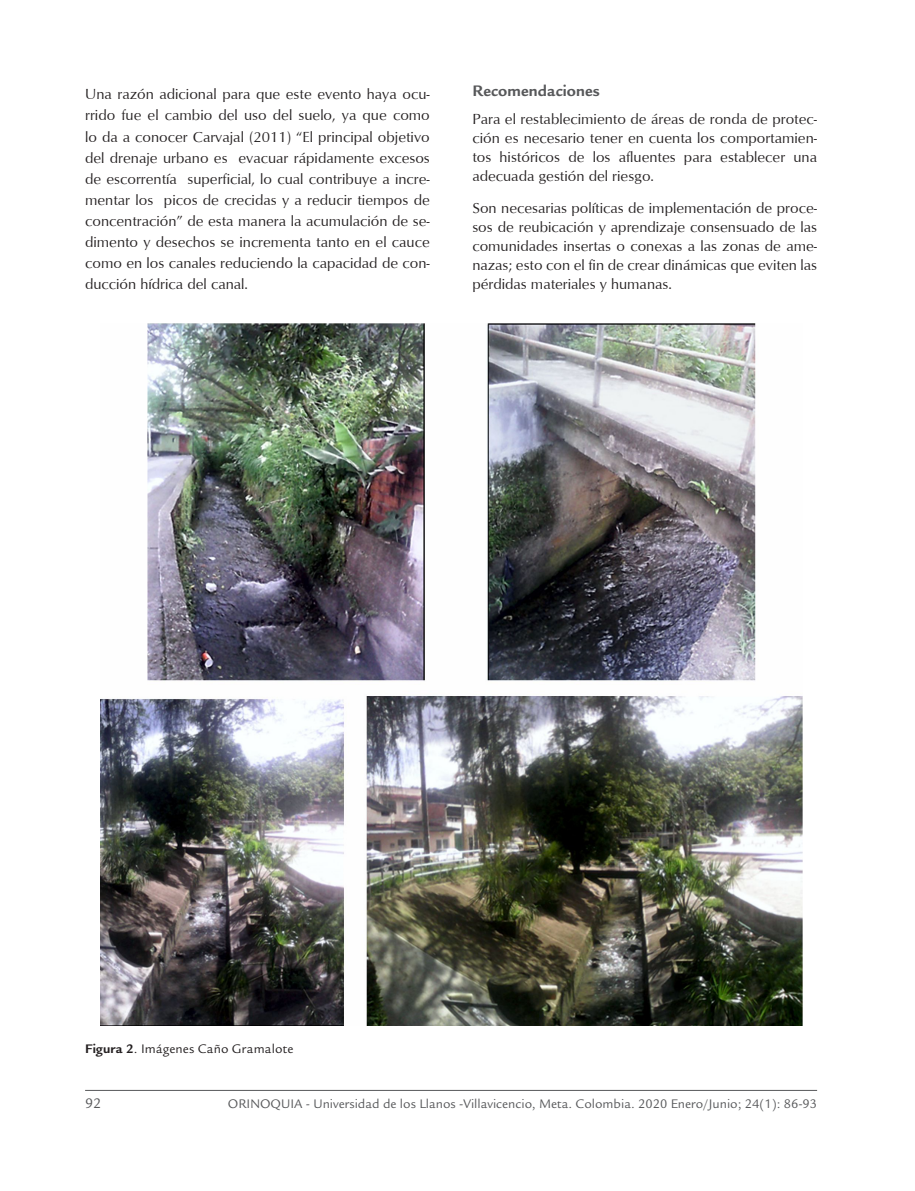
<style>
.page{position:relative;width:915px;height:1191px;background:#fff}
.page>*{position:absolute;margin:0;border:0;box-sizing:border-box;transform-origin:0 0}
.TIT_1{font:700 16.5px "Legacy Sans Std";letter-spacing:.005em;color:#57585a}
.BODY_TEXT{font:15px/21.1px "Optimum";color:#231f20;text-align:justify}
.t1{font:15px "Legacy Sans Std";color:#57585a}
.t2{font:13.5px "Legacy Sans Std";color:#57585a}
.FIGURA{font:13.5px "Legacy Sans Std";letter-spacing:.01em;color:#231f20}
.s1{font-weight:700}
</style>
<div class="page">
<hr style="left:85px;top:1090px;width:731px;height:1px;background:#57585a">
<img style="left:100px;top:323px;width:701px;height:702px">
<p class="BODY_TEXT" style="left:85px;top:83px;width:346px">Una razón adicional para que este evento haya ocu&shy;rrido fue el cambio del uso del suelo, ya que como lo da a conocer Carvajal (2011) “El principal objetivo del drenaje urbano es evacuar rápidamente excesos de escorrentía superficial, lo cual contribuye a incre&shy;mentar los picos de crecidas y a reducir tiempos de concentración” de esta manera la acumulación de se&shy;dimento y desechos se incrementa tanto en el cauce como en los canales reduciendo la capacidad de con&shy;ducción hídrica del canal.</p>
<p class="TIT_1" style="left:472px;top:82px;width:129px">Recomendaciones</p>
<p class="BODY_TEXT" style="left:472px;top:109px;width:346px;line-height:19px">Para el restablecimiento de áreas de ronda de protec&shy;ción es necesario tener en cuenta los comportamien&shy;tos históricos de los afluentes para establecer una adecuada gestión del riesgo.</p>
<p class="BODY_TEXT" style="left:472px;top:198px;width:346px;line-height:19px">Son necesarias políticas de implementación de proce&shy;sos de reubicación y aprendizaje consensuado de las comunidades insertas o conexas a las zonas de ame&shy;nazas; esto con el fin de crear dinámicas que eviten las pérdidas materiales y humanas.</p>
<p class="FIGURA" style="left:85px;top:1041px;width:210px"><span class="s1">Figura 2</span>. Imágenes Caño Gramalote</p>
<p class="t1" style="left:85px;top:1094px;width:18px">92</p>
<p class="t2" style="left:228px;top:1096px;width:590px">ORINOQUIA - Universidad de los Llanos -Villavicencio, Meta. Colombia. 2020 Enero/Junio; 24(1): 86-93</p>
</div>
